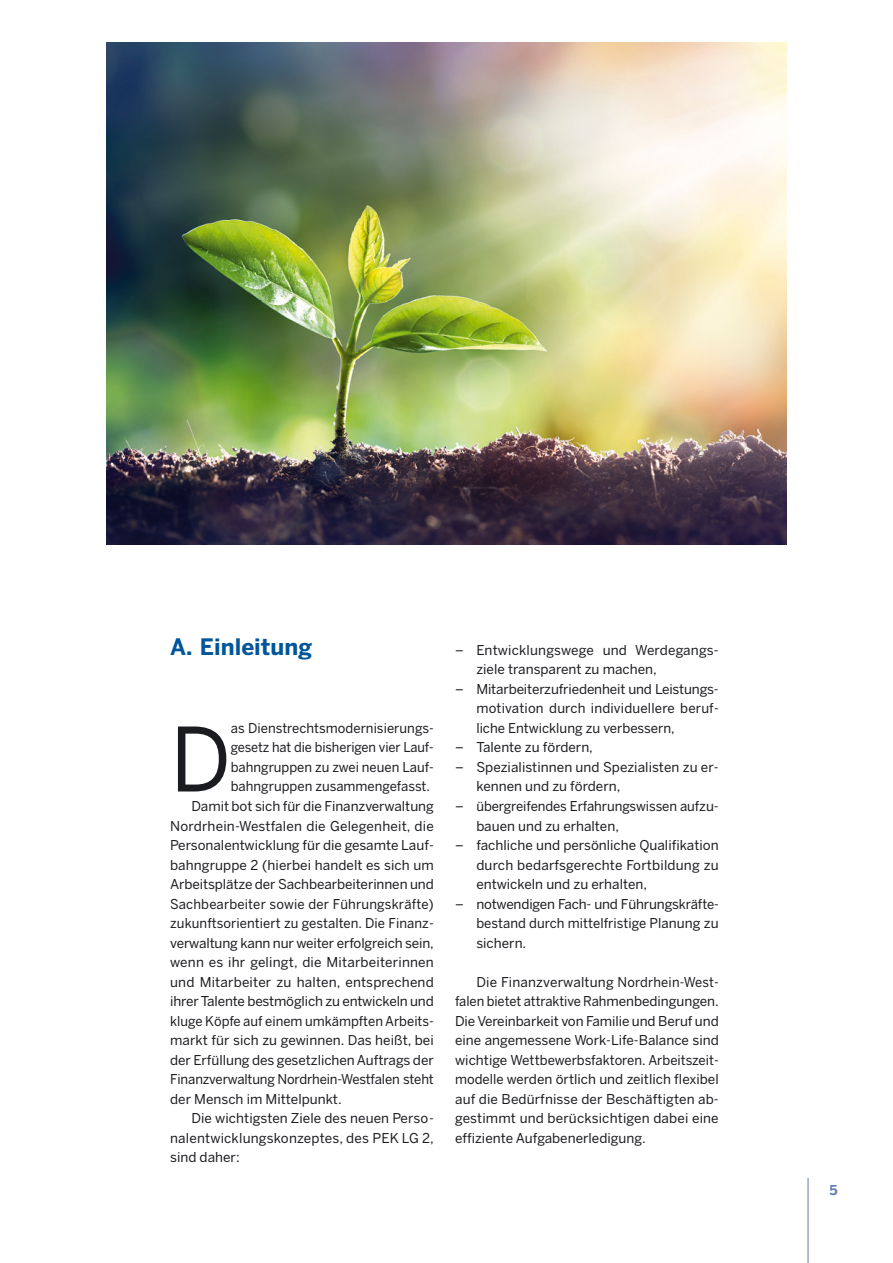
<style>
.page{position:relative;width:893px;height:1263px;background:#fff}
.page>*{position:absolute;margin:0;border:0;box-sizing:border-box;transform-origin:0 0}
.t1{font:87.75px "Benton Sans";color:#1b1c20}
.t2{font:700 22.5px "Benton Sans";color:#00559b}
.t3{font:13.5px/19.5px "Benton Sans";color:#1b1c20;text-align:justify}
.t4{font:13.5px "Benton Sans";color:#1b1c20;scale:.95 1}
.t5{font:700 13.5px "Benton Sans";color:#617db6}
</style>
<div class="page">
<img style="left:106px;top:42px;width:703px;height:1221px">
<h2 class="t2" style="left:170px;top:638px;width:143px">A. Einleitung</h2>
<h1 class="t1" style="left:170px;top:726px;width:62px">D</h1>
<p class="t3" style="left:231px;top:720px;width:204px">as Dienstrechtsmodernisierungs-</p>
<p class="t4" style="left:231px;top:742px;width:215px">gesetz hat die bisherigen vier Lauf-</p>
<p class="t3" style="left:231px;top:759px;width:204px">bahngruppen zu zwei neuen Lauf-</p>
<p class="t3" style="left:231px;top:778px;width:201px">bahngruppen zusammengefasst.</p>
<p class="t3" style="left:191px;top:798px;width:244px">Damit bot sich für die Finanzverwaltung</p>
<p class="t3" style="left:170px;top:817px;width:265px">Nordrhein-Westfalen die Gelegenheit, die</p>
<p class="t3" style="left:170px;top:837px;width:265px">Personalentwicklung für die gesamte Lauf-</p>
<p class="t3" style="left:170px;top:856px;width:265px">bahngruppe 2 (hierbei handelt es sich um</p>
<p class="t3" style="left:170px;top:876px;width:265px">Arbeitsplätze der Sachbearbeiterinnen und</p>
<p class="t3" style="left:170px;top:895px;width:265px">Sachbearbeiter sowie der Führungskräfte)</p>
<p class="t3" style="left:170px;top:915px;width:265px">zukunftsorientiert zu gestalten. Die Finanz-</p>
<p class="t3" style="left:170px;top:934px;width:265px">verwaltung kann nur weiter erfolgreich sein,</p>
<p class="t3" style="left:170px;top:954px;width:265px">wenn es ihr gelingt, die Mitarbeiterinnen</p>
<p class="t3" style="left:170px;top:973px;width:265px">und Mitarbeiter zu halten, entsprechend</p>
<p class="t3" style="left:170px;top:993px;width:265px">ihrer Talente bestmöglich zu entwickeln und</p>
<p class="t3" style="left:170px;top:1012px;width:265px">kluge Köpfe auf einem umkämpften Arbeits-</p>
<p class="t3" style="left:170px;top:1032px;width:265px">markt für sich zu gewinnen. Das heißt, bei</p>
<p class="t3" style="left:170px;top:1051px;width:265px">der Erfüllung des gesetzlichen Auftrags der</p>
<p class="t3" style="left:170px;top:1071px;width:265px">Finanzverwaltung Nordrhein-Westfalen steht</p>
<p class="t3" style="left:170px;top:1090px;width:173px">der Mensch im Mittelpunkt.</p>
<p class="t3" style="left:191px;top:1110px;width:244px">Die wichtigsten Ziele des neuen Perso-</p>
<p class="t3" style="left:170px;top:1129px;width:265px">nalentwicklungskonzeptes, des PEK LG 2,</p>
<p class="t3" style="left:170px;top:1149px;width:71px">sind daher:</p>
<p class="t3" style="left:476px;top:642px;width:244px;text-indent:-21px">– Entwicklungswege und Werdegangs&shy;ziele transparent zu machen,</p>
<p class="t3" style="left:476px;top:681px;width:244px;text-indent:-21px">– Mitarbeiterzufriedenheit und Leistungs&shy;motivation durch individuellere beruf&shy;liche Entwicklung zu verbessern,</p>
<p class="t3" style="left:455px;top:739px;width:139px">– Talente zu fördern,</p>
<p class="t3" style="left:476px;top:759px;width:244px;text-indent:-21px">– Spezialistinnen und Spezialisten zu er&shy;kennen und zu fördern,</p>
<p class="t3" style="left:476px;top:798px;width:244px;text-indent:-21px">– übergreifendes Erfahrungswissen aufzu&shy;bauen und zu erhalten,</p>
<p class="t3" style="left:476px;top:837px;width:244px;text-indent:-21px">– fachliche und persönliche Qualifikation durch bedarfsgerechte Fortbildung zu entwickeln und zu erhalten,</p>
<p class="t3" style="left:476px;top:895px;width:244px;text-indent:-21px">– notwendigen Fach- und Führungskräfte&shy;bestand durch mittelfristige Planung zu sichern.</p>
<p class="t3" style="left:455px;top:973px;width:265px;text-indent:21px">Die Finanzverwaltung Nordrhein-West&shy;falen bietet attraktive Rahmenbedingungen.<br>Die Vereinbarkeit von Familie und Beruf und eine angemessene Work-Life-Balance sind wichtige Wettbewerbsfaktoren. Arbeitszeit&shy;modelle werden örtlich und zeitlich flexibel auf die Bedürfnisse der Beschäftigten ab&shy;gestimmt und berücksichtigen dabei eine effiziente Aufgabenerledigung.</p>
<p class="t5" style="left:830px;top:1185px;width:10px">5</p>
</div>
